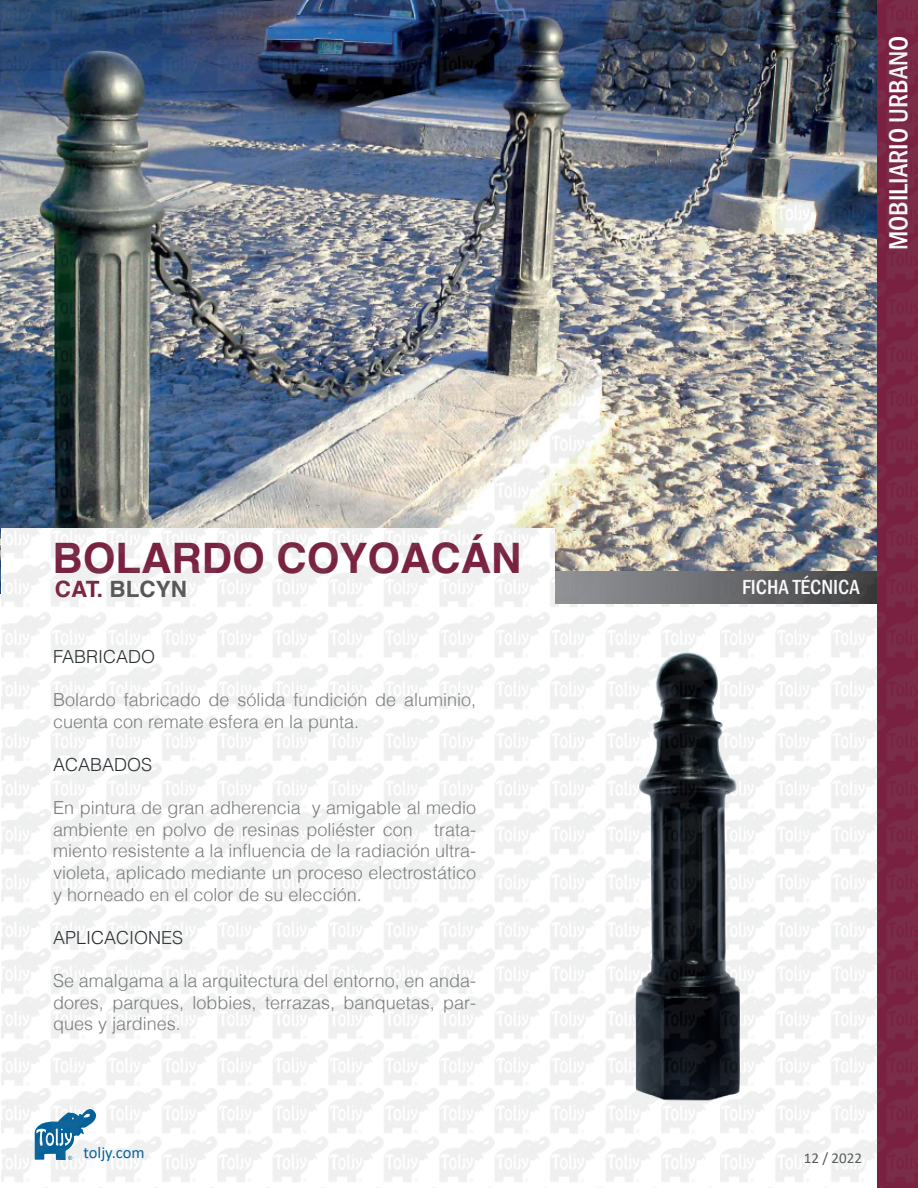
<style>
.page{position:relative;width:918px;height:1188px;background:#fff}
.page>*{position:absolute;margin:0;border:0;box-sizing:border-box;transform-origin:0 0}
.t1{font:700 42px "Helvetica";color:#7a2141}
.t2{font:500 condensed 27px "Franklin Gothic";color:#fff}
.t3{font:700 22.5px "Helvetica";color:#565654}
.t4{font:500 condensed 21px "Franklin Gothic";color:#fff}
.t5{font:300 18px/21.6px "Helvetica";color:#797c7d;text-align:justify}
.t6{font:300 18px "Helvetica";color:#2a2f32}
.t7{font:16.5px "Calibri";color:#00619c}
.t8{font:15px "Calibri";color:#555859}
.s1{color:#7a2141}
</style>
<div class="page">
<img style="left:2px;top:0;width:916px;height:1188px">
<h1 class="t1" style="left:52px;top:524px;width:470px">BOLARDO COYOACÁN</h1>
<p class="t3" style="left:55px;top:571px;width:134px"><span class="s1">CAT.</span> BLCYN</p>
<p class="t6" style="left:53px;top:645px;width:104px">FABRICADO</p>
<p class="t5" style="left:53px;top:689px;width:425px">Bolardo fabricado de sólida fundición de aluminio, cuenta con remate esfera en la punta.</p>
<p class="t6" style="left:53px;top:753px;width:101px">ACABADOS</p>
<p class="t5" style="left:53px;top:797px;width:425px">En pintura de gran adherencia y amigable al medio ambiente en polvo de resinas poliéster con trata&shy;miento resistente a la influencia de la radiación ultra&shy;violeta, aplicado mediante un proceso electrostático y horneado en el color de su elección.</p>
<p class="t6" style="left:53px;top:926px;width:132px">APLICACIONES</p>
<p class="t5" style="left:53px;top:970px;width:425px">Se amalgama a la arquitectura del entorno, en anda&shy;dores, parques, lobbies, terrazas, banquetas, par&shy;ques y jardines.</p>
<p class="t7" style="left:84px;top:1141px;width:63px">toljy.com</p>
<h2 class="t2" style="left:881px;top:250px;width:216px;rotate:-90deg">MOBILIARIO URBANO</h2>
<p class="t4" style="left:742px;top:573px;width:119px">FICHA TÉCNICA</p>
<p class="t8" style="left:804px;top:1148px;width:60px">12 / 2022</p>
</div>
